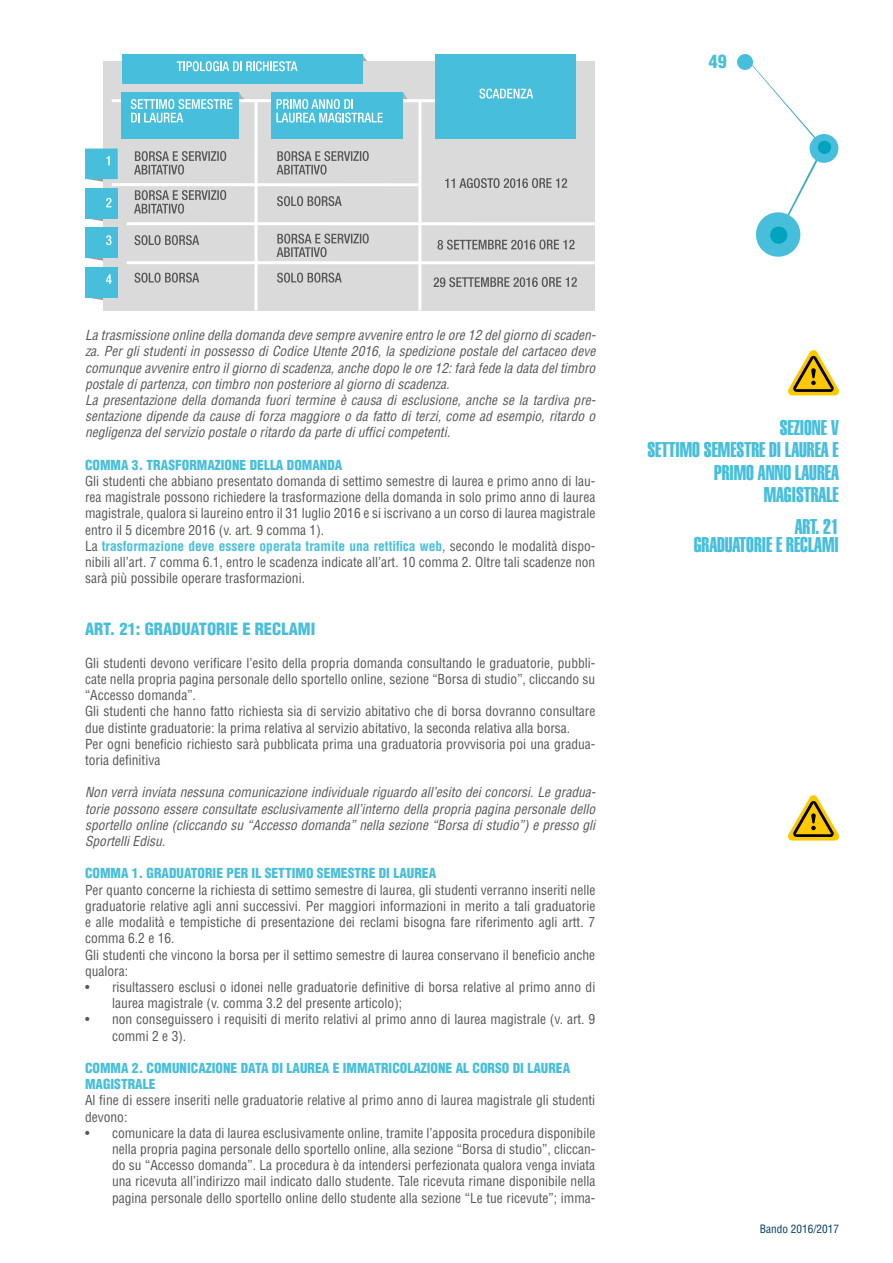
<style>
.page{position:relative;width:893px;height:1263px;background:#fff}
.page>*{position:absolute;margin:0;border:0;box-sizing:border-box;transform-origin:0 0}
.t1{font:21px/22.5px "Helvetica Extra Compressed";color:#47bedb;text-align:right}
.t2{font:900 condensed 18px "Helvetica";color:#47bedb}
.t3{font:900 condensed 16.5px "Helvetica";color:#47bedb}
.t4{font:condensed 13.5px/16.2px "Helvetica";color:#575756}
.t5{font:italic condensed 13.5px/16.2px "Helvetica";color:#575756}
.t6{font:900 condensed 13.5px/16.2px "Helvetica";color:#47bedb}
.t7{font:condensed 11.25px "Helvetica";color:#003b62}
.s1{font-weight:700;color:#47bedb}
</style>
<div class="page">
<div style="left:810px;top:134px;width:28px;height:29px;background:#47bedb;border-radius:50%"></div>
<svg style="left:748px;top:65px;width:83px;height:192px"></svg>
<div style="left:737px;top:54px;width:16px;height:16px;background:#47bedb;border-radius:50%"></div>
<svg style="left:788px;top:350px;width:51px;height:45px"></svg>
<svg style="left:788px;top:795px;width:51px;height:45px"></svg>
<svg style="left:85px;top:297px;width:18px;height:3px"></svg>
<svg style="left:363px;top:55px;width:4px;height:6px"></svg>
<div style="left:103px;top:61px;width:492px;height:249px;background:#dadada"></div>
<div style="left:122px;top:54px;width:241px;height:30px;background:#47bedb"></div>
<svg style="left:177px;top:61px;width:120px;height:10px"></svg>
<hr style="left:112px;top:99px;width:448px;height:3px;background:#fff">
<div style="left:121px;top:92px;width:118px;height:47px;background:#47bedb"></div>
<svg style="left:131px;top:93px;width:113px;height:30px"></svg>
<div style="left:85px;top:148px;width:33px;height:31px;background:#47bedb"></div>
<svg style="left:254px;top:102px;width:4px;height:208px"></svg>
<svg style="left:403px;top:93px;width:5px;height:6px"></svg>
<div style="left:271px;top:92px;width:132px;height:47px;background:#47bedb"></div>
<svg style="left:276px;top:99px;width:107px;height:24px"></svg>
<div style="left:435px;top:54px;width:140px;height:85px;background:#47bedb"></div>
<svg style="left:479px;top:89px;width:54px;height:10px"></svg>
<hr style="left:418px;top:101px;width:3px;height:209px;background:#fff">
<div style="left:85px;top:227px;width:33px;height:31px;background:#47bedb"></div>
<div style="left:85px;top:267px;width:33px;height:30px;background:#47bedb"></div>
<svg style="left:85px;top:151px;width:141px;height:94px"></svg>
<svg style="left:88px;top:258px;width:111px;height:26px"></svg>
<svg style="left:277px;top:151px;width:92px;height:24px"></svg>
<svg style="left:277px;top:196px;width:65px;height:10px"></svg>
<svg style="left:277px;top:233px;width:92px;height:24px"></svg>
<svg style="left:277px;top:273px;width:65px;height:10px"></svg>
<hr style="left:112px;top:183px;width:309px;height:3px;background:#fff">
<hr style="left:127px;top:222px;width:468px;height:3px;background:#fff">
<hr style="left:127px;top:261px;width:468px;height:3px;background:#fff">
<svg style="left:445px;top:178px;width:122px;height:10px"></svg>
<svg style="left:437px;top:239px;width:138px;height:11px"></svg>
<svg style="left:434px;top:277px;width:143px;height:10px"></svg>
<h2 class="t2" style="left:709px;top:50px;width:19px">49</h2>
<p class="t5" style="left:85px;top:327px;width:512px">La trasmissione online della domanda deve sempre avvenire entro le ore 12 del giorno di scaden&shy;za. Per gli studenti in possesso di Codice Utente 2016, la spedizione postale del cartaceo deve comunque avvenire entro il giorno di scadenza, anche dopo le ore 12: farà fede la data del timbro postale di partenza, con timbro non posteriore al giorno di scadenza.<br>La presentazione della domanda fuori termine è causa di esclusione, anche se la tardiva pre&shy;sentazione dipende da cause di forza maggiore o da fatto di terzi, come ad esempio, ritardo o negligenza del servizio postale o ritardo da parte di uffici competenti.</p>
<p class="t6" style="left:85px;top:457px;width:259px">COMMA 3. TRASFORMAZIONE DELLA DOMANDA</p>
<p class="t4" style="left:85px;top:473px;width:512px">Gli studenti che abbiano presentato domanda di settimo semestre di laurea e primo anno di lau&shy;rea magistrale possono richiedere la trasformazione della domanda in solo primo anno di laurea magistrale, qualora si laureino entro il 31 luglio 2016 e si iscrivano a un corso di laurea magistrale entro il 5 dicembre 2016 (v. art. 9 comma 1).<br>La <span class="s1">trasformazione deve essere operata tramite una rettifica web</span>, secondo le modalità dispo&shy;nibili all’art. 7 comma 6.1, entro le scadenza indicate all’art. 10 comma 2. Oltre tali scadenze non sarà più possibile operare trasformazioni.</p>
<p class="t3" style="left:85px;top:619px;width:232px">ART. 21: GRADUATORIE E RECLAMI</p>
<p class="t4" style="left:85px;top:655px;width:512px">Gli studenti devono verificare l’esito della propria domanda consultando le graduatorie, pubbli&shy;cate nella propria pagina personale dello sportello online, sezione “Borsa di studio”, cliccando su “Accesso domanda”.<br>Gli studenti che hanno fatto richiesta sia di servizio abitativo che di borsa dovranno consultare due distinte graduatorie: la prima relativa al servizio abitativo, la seconda relativa alla borsa.<br>Per ogni beneficio richiesto sarà pubblicata prima una graduatoria provvisoria poi una gradua&shy;toria definitiva</p>
<p class="t5" style="left:85px;top:784px;width:512px;text-align:justify">Non verrà inviata nessuna comunicazione individuale riguardo all’esito dei concorsi. Le gradua&shy;torie possono essere consultate esclusivamente all’interno della propria pagina personale dello sportello online (cliccando su “Accesso domanda” nella sezione “Borsa di studio”) e presso gli Sportelli Edisu.</p>
<p class="t6" style="left:85px;top:865px;width:353px">COMMA 1. GRADUATORIE PER IL SETTIMO SEMESTRE DI LAUREA</p>
<p class="t4" style="left:85px;top:881px;width:512px">Per quanto concerne la richiesta di settimo semestre di laurea, gli studenti verranno inseriti nelle graduatorie relative agli anni successivi. Per maggiori informazioni in merito a tali graduatorie e alle modalità e tempistiche di presentazione dei reclami bisogna fare riferimento agli artt. 7 comma 6.2 e 16.<br>Gli studenti che vincono la borsa per il settimo semestre di laurea conservano il beneficio anche qualora:</p>
<p class="t4" style="left:112px;top:979px;width:485px;text-indent:-27px">• risultassero esclusi o idonei nelle graduatorie definitive di borsa relative al primo anno di laurea magistrale (v. comma 3.2 del presente articolo);</p>
<p class="t4" style="left:112px;top:1011px;width:485px;text-indent:-27px">• non conseguissero i requisiti di merito relativi al primo anno di laurea magistrale (v. art. 9 commi 2 e 3).</p>
<p class="t6" style="left:85px;top:1060px;width:487px">COMMA 2. COMUNICAZIONE DATA DI LAUREA E IMMATRICOLAZIONE AL CORSO DI LAUREA<br>MAGISTRALE</p>
<p class="t4" style="left:85px;top:1092px;width:512px">Al fine di essere inseriti nelle graduatorie relative al primo anno di laurea magistrale gli studenti devono:</p>
<p class="t4" style="left:112px;top:1124px;width:485px;text-align:justify;text-indent:-27px">• comunicare la data di laurea esclusivamente online, tramite l’apposita procedura disponibile nella propria pagina personale dello sportello online, alla sezione “Borsa di studio”, cliccan&shy;do su “Accesso domanda”. La procedura è da intendersi perfezionata qualora venga inviata una ricevuta all’indirizzo mail indicato dallo studente. Tale ricevuta rimane disponibile nella pagina personale dello sportello online dello studente alla sezione “Le tue ricevute”; imma-</p>
<h1 class="t1" style="left:647px;top:416px;width:193px">SEZIONE V<br>SETTIMO SEMESTRE DI LAUREA E<br>PRIMO ANNO LAUREA<br>MAGISTRALE</h1>
<h1 class="t1" style="left:694px;top:517px;width:146px;line-height:18px">ART. 21<br>GRADUATORIE E RECLAMI</h1>
<p class="t7" style="left:760px;top:1222px;width:81px">Bando 2016/2017</p>
</div>
